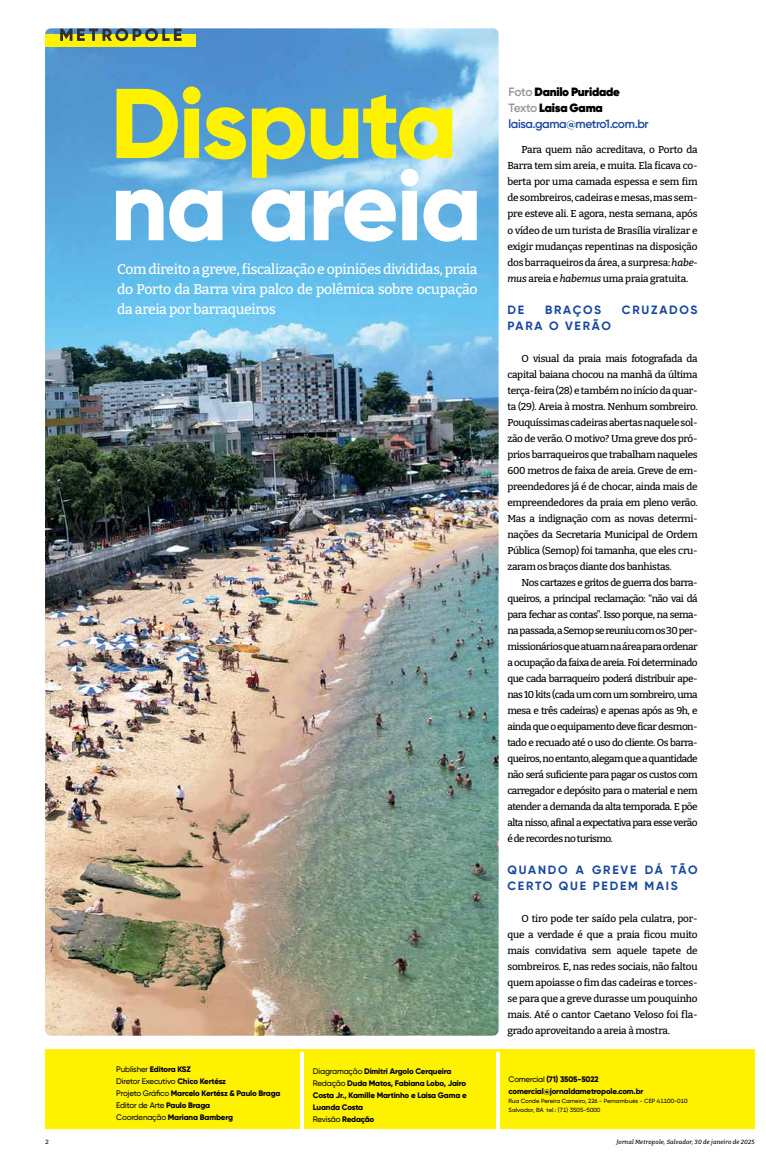
<style>
.page{position:relative;width:766px;height:1163px;background:#fff}
.page>*{position:absolute;margin:0;border:0;box-sizing:border-box;transform-origin:0 0}
.t1{font:800 98.8px "Gilroy";letter-spacing:-.02em;color:#fff200}
.t2{font:800 98.8px "Gilroy";letter-spacing:-.02em;color:#fff}
.t3{font:500 14px/20px "Bitter";letter-spacing:-.02em;color:#fff;text-align:justify}
.t4{font:700 12px/16px "Gilroy";letter-spacing:.15em;color:#17479e}
.t5{font:600 12px/16px "Gilroy";letter-spacing:-.03em;color:#17479e}
.t6{font:500 10px/16px "Bitter";letter-spacing:-.03em;color:#000;text-align:justify}
.t7{font:800 8px/12px "Gilroy";letter-spacing:-.02em;color:#000}
.t8{font:500 6px/9px "Gilroy";color:#000}
.t9{font:italic 500 6px "Bitter";letter-spacing:.02em;color:#000}
.t10{font:500 6px "Bitter";color:#000}
.s1{color:#939598}
.s2{font-weight:800;color:#000}
.s3{font-style:italic}
.s4{font-weight:500}
</style>
<div class="page">
<img style="left:45px;top:28px;width:453px;height:1007px">
<div style="left:45px;top:1048px;width:709px;height:80px;background:#fff200"></div>
<hr style="left:300px;top:1052px;width:4px;height:76px;background:#fff">
<hr style="left:496px;top:1052px;width:4px;height:76px;background:#fff">
<div style="left:45px;top:34px;width:151px;height:12px;background:#fff200"></div>
<svg style="left:60px;top:28px;width:122px;height:13px"></svg>
<h1 class="t1" style="left:111px;top:61px;width:348px">Disputa</h1>
<h1 class="t2" style="left:111px;top:143px;width:373px">na areia</h1>
<h2 class="t3" style="left:117px;top:259px;width:362px">Com direito a greve, fiscalização e opiniões divididas, praia do Porto da Barra vira palco de polêmica sobre ocupação da areia por barraqueiros</h2>
<p class="t5" style="left:508px;top:83px;width:142px"><span class="s1">Foto</span> <span class="s2">Danilo Puridade<br></span><span class="s1">Texto</span> <span class="s2">Laisa Gama </span>laisa.gama@metro1.com.br</p>
<p class="t6" style="left:507px;top:142px;width:192px;text-indent:14px">Para quem não acreditava, o Porto da Barra tem sim areia, e muita. Ela ficava co&shy;berta por uma camada espessa e sem fim de sombreiros, cadeiras e mesas, mas sem&shy;pre esteve ali. E agora, nesta semana, após o vídeo de um turista de Brasília viralizar e exigir mudanças repentinas na disposição dos barraqueiros da área, a surpresa: <span class="s3">habe&shy;mus</span> areia e <span class="s3">habemus</span> uma praia gratuita.</p>
<p class="t4" style="left:507px;top:301px;width:18px">DE</p>
<p class="t4" style="left:545px;top:301px;width:58px">BRAÇOS</p>
<p class="t4" style="left:621px;top:301px;width:77px">CRUZADOS</p>
<p class="t4" style="left:507px;top:317px;width:105px">PARA O VERÃO</p>
<p class="t6" style="left:507px;top:350px;width:192px;text-indent:14px">O visual da praia mais fotografada da capital baiana chocou na manhã da última terça-feira (28) e também no início da quar&shy;ta (29). Areia à mostra. Nenhum sombreiro.<br>Pouquíssimas cadeiras abertas naquele sol&shy;zão de verão. O motivo? Uma greve dos pró&shy;prios barraqueiros que trabalham naqueles 600 metros de faixa de areia. Greve de em&shy;preendedores já é de chocar, ainda mais de empreendedores da praia em pleno verão.<br>Mas a indignação com as novas determi&shy;nações da Secretaria Municipal de Ordem Pública (Semop) foi tamanha, que eles cru&shy;zaram os braços diante dos banhistas.</p>
<p class="t6" style="left:507px;top:574px;width:192px;text-indent:14px">Nos cartazes e gritos de guerra dos barra&shy;queiros, a principal reclamação: “não vai dá para fechar as contas”. Isso porque, na sema&shy;na passada, a Semop se reuniu com os 30 per&shy;missionários que atuam na área para ordenar a ocupação da faixa de areia. Foi determinado que cada barraqueiro poderá distribuir ape&shy;nas 10 kits (cada um com um sombreiro, uma mesa e três cadeiras) e apenas após as 9h, e ainda que o equipamento deve ficar desmon&shy;tado e recuado até o uso do cliente. Os barra&shy;queiros, no entanto, alegam que a quantidade não será suficiente para pagar os custos com carregador e depósito para o material e nem atender a demanda da alta temporada. E põe alta nisso, afinal a expectativa para esse verão é de recordes no turismo.</p>
<p class="t4" style="left:507px;top:861px;width:191px">QUANDO A GREVE DÁ TÃO<br>CERTO QUE PEDEM MAIS</p>
<p class="t6" style="left:507px;top:910px;width:192px;text-indent:14px">O tiro pode ter saído pela culatra, por&shy;que a verdade é que a praia ficou muito mais convidativa sem aquele tapete de sombreiros. E, nas redes sociais, não faltou quem apoiasse o fim das cadeiras e torces&shy;se para que a greve durasse um pouquinho mais. Até o cantor Caetano Veloso foi fla&shy;grado aproveitando a areia à mostra.</p>
<p class="t7" style="left:116px;top:1062px;width:166px"><span class="s4">Publisher</span> Editora KSZ<br><span class="s4">Diretor Executivo</span> Chico Kertész<br><span class="s4">Projeto Gráfico</span> Marcelo Kertész &amp; Paulo Braga<br><span class="s4">Editor de Arte</span> Paulo Braga<br><span class="s4">Coordenação</span> Mariana Bamberg</p>
<p class="t7" style="left:313px;top:1064px;width:155px"><span class="s4">Diagramação</span> Dimitri Argolo Cerqueira<br><span class="s4">Redação</span> Duda Matos, Fabiana Lobo, Jairo<br>Costa Jr., Kamille Martinho e Laisa Gama e<br>Luanda Costa<br><span class="s4">Revisão</span> Redação</p>
<p class="t7" style="left:508px;top:1073px;width:136px"><span class="s4">Comercial</span> (71) 3505-5022 comercial@jornaldametropole.com.br</p>
<p class="t8" style="left:508px;top:1096px;width:180px">Rua Conde Pereira Carneiro, 226 - Pernambués - CEP 41100-010<br>Salvador, BA tel.: (71) 3505-5000</p>
<p class="t10" style="left:45px;top:1137px;width:5px">2</p>
<p class="t9" style="left:616px;top:1137px;width:140px">Jornal Metropole, Salvador, 30 de janeiro de 2025</p>
</div>
